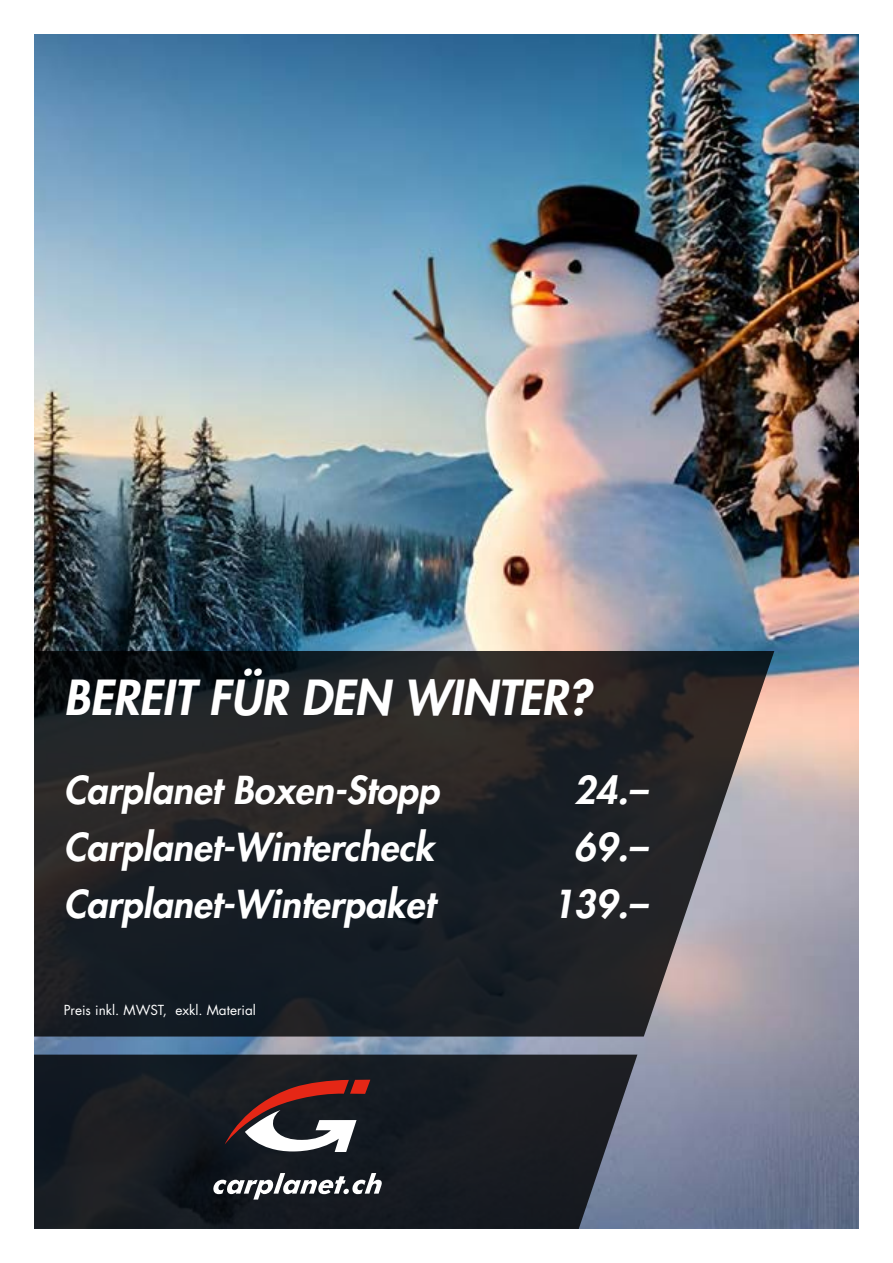
<style>
.page{position:relative;width:893px;height:1263px;background:#fff}
.page>*{position:absolute;margin:0;border:0;box-sizing:border-box;transform-origin:0 0}
.t1{font:italic 800 46.95px "Futura Std";color:#fff}
.t2{font:italic 800 37.5px "Futura Std";color:#fff}
.t3{font:13.5px "Futura Std";color:#fff}
</style>
<div class="page">
<img style="left:34px;top:34px;width:825px;height:1194px">
<svg style="left:34px;top:651px;width:740px;height:385px;background:#2c2d31"></svg>
<svg style="left:34px;top:1054px;width:603px;height:175px;background:#1d2129"></svg>
<svg style="left:225px;top:1080px;width:145px;height:72px"></svg>
<svg style="left:213px;top:1173px;width:169px;height:26px"></svg>
<p class="t1" style="left:64px;top:668px;width:528px">BEREIT FÜR DEN WINTER?</p>
<p class="t2" style="left:64px;top:766px;width:377px">Carplanet Boxen-Stopp</p>
<p class="t2" style="left:574px;top:766px;width:74px">24.–</p>
<p class="t2" style="left:64px;top:823px;width:372px">Carplanet-Wintercheck</p>
<p class="t2" style="left:574px;top:823px;width:74px">69.–</p>
<p class="t2" style="left:64px;top:880px;width:372px">Carplanet-Winterpaket</p>
<p class="t2" style="left:552px;top:880px;width:96px">139.–</p>
<p class="t3" style="left:64px;top:1001px;width:194px">Preis inkl. MWST, exkl. Material</p>
</div>
